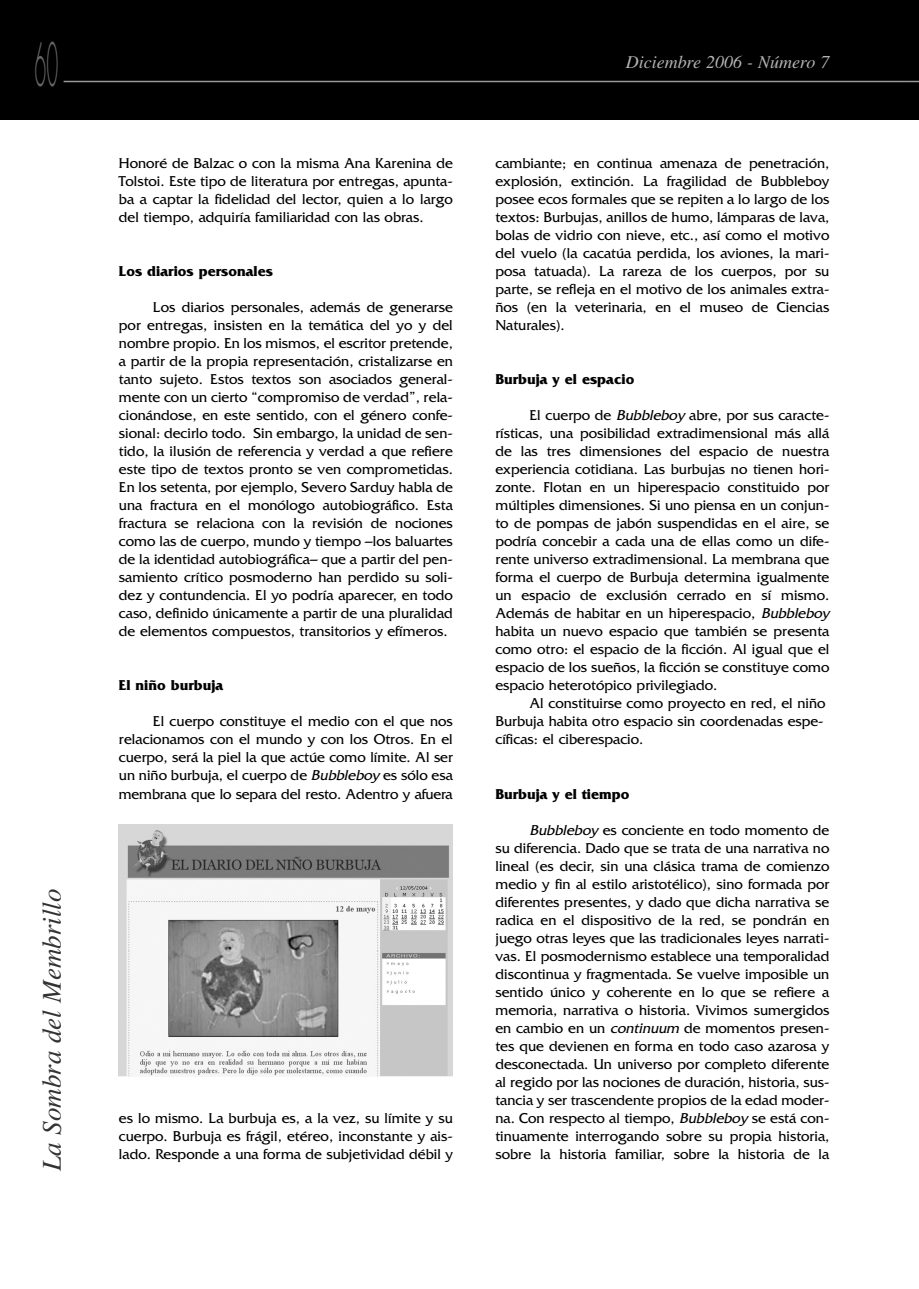
<style>
.page{position:relative;width:919px;height:1289px;background:#fff}
.page>*{position:absolute;margin:0;border:0;box-sizing:border-box;transform-origin:0 0}
.t1{font:300 58.2px "Futura";color:#666;scale:.33 1}
.t2{font:italic 27px "Times";color:#333}
.t3{font:italic 18px "Times";color:#b3b3b3}
.t4{font:15px/18px "Friz Quadrata";color:#000;text-align:justify}
.t5{font:700 15px "Friz Quadrata";color:#000}
.s1{font-style:italic}
</style>
<div class="page">
<div style="left:0;top:1px;width:918px;height:119px;background:#000"></div>
<hr style="left:64px;top:81px;width:841px;height:1px;background:#999">
<svg style="left:905px;top:81px;width:13px;height:1px"></svg>
<img style="left:119px;top:824px;width:334px;height:252px">
<h1 class="t1" style="left:34px;top:38px;width:74px">60</h1>
<h2 class="t2" style="left:42px;top:1170px;width:283px;rotate:-90deg">La Sombra del Membrillo</h2>
<p class="t4" style="left:119px;top:156px;width:335px">Honoré de Balzac o con la misma Ana Karenina de Tolstoi. Este tipo de literatura por entregas, apunta&shy;ba a captar la fidelidad del lector, quien a lo largo del tiempo, adquiría familiaridad con las obras.</p>
<p class="t5" style="left:119px;top:266px;width:156px">Los diarios personales</p>
<p class="t4" style="left:119px;top:300px;width:335px;text-indent:34px">Los diarios personales, además de generarse por entregas, insisten en la temática del yo y del nombre propio. En los mismos, el escritor pretende, a partir de la propia representación, cristalizarse en tanto sujeto. Estos textos son asociados general&shy;mente con un cierto “compromiso de verdad”, rela&shy;cionándose, en este sentido, con el género confe&shy;sional: decirlo todo. Sin embargo, la unidad de sen&shy;tido, la ilusión de referencia y verdad a que refiere este tipo de textos pronto se ven comprometidas.<br>En los setenta, por ejemplo, Severo Sarduy habla de una fractura en el monólogo autobiográfico. Esta fractura se relaciona con la revisión de nociones como las de cuerpo, mundo y tiempo –los baluartes de la identidad autobiográfica– que a partir del pen&shy;samiento crítico posmoderno han perdido su soli&shy;dez y contundencia. El yo podría aparecer, en todo caso, definido únicamente a partir de una pluralidad de elementos compuestos, transitorios y efímeros.</p>
<p class="t5" style="left:119px;top:680px;width:106px">El niño burbuja</p>
<p class="t4" style="left:119px;top:714px;width:335px;text-indent:34px">El cuerpo constituye el medio con el que nos relacionamos con el mundo y con los Otros. En el cuerpo, será la piel la que actúe como límite. Al ser un niño burbuja, el cuerpo de <span class="s1">Bubbleboy</span> es sólo esa membrana que lo separa del resto. Adentro y afuera</p>
<p class="t4" style="left:119px;top:1110px;width:335px">es lo mismo. La burbuja es, a la vez, su límite y su cuerpo. Burbuja es frágil, etéreo, inconstante y ais&shy;lado. Responde a una forma de subjetividad débil y</p>
<p class="t3" style="left:626px;top:56px;width:205px">Diciembre 2006 - Número 7</p>
<p class="t4" style="left:495px;top:156px;width:335px">cambiante; en continua amenaza de penetración, explosión, extinción. La fragilidad de Bubbleboy posee ecos formales que se repiten a lo largo de los textos: Burbujas, anillos de humo, lámparas de lava, bolas de vidrio con nieve, etc., así como el motivo del vuelo (la cacatúa perdida, los aviones, la mari&shy;posa tatuada). La rareza de los cuerpos, por su parte, se refleja en el motivo de los animales extra&shy;ños (en la veterinaria, en el museo de Ciencias Naturales).</p>
<p class="t5" style="left:495px;top:374px;width:140px">Burbuja y el espacio</p>
<p class="t4" style="left:495px;top:408px;width:335px;text-indent:34px">El cuerpo de <span class="s1">Bubbleboy</span> abre, por sus caracte&shy;rísticas, una posibilidad extradimensional más allá de las tres dimensiones del espacio de nuestra experiencia cotidiana. Las burbujas no tienen hori&shy;zonte. Flotan en un hiperespacio constituido por múltiples dimensiones. Si uno piensa en un conjun&shy;to de pompas de jabón suspendidas en el aire, se podría concebir a cada una de ellas como un dife&shy;rente universo extradimensional. La membrana que forma el cuerpo de Burbuja determina igualmente un espacio de exclusión cerrado en sí mismo.<br>Además de habitar en un hiperespacio, <span class="s1">Bubbleboy </span>habita un nuevo espacio que también se presenta como otro: el espacio de la ficción. Al igual que el espacio de los sueños, la ficción se constituye como espacio heterotópico privilegiado.</p>
<p class="t4" style="left:495px;top:696px;width:332px;text-align:left;text-indent:34px">Al constituirse como proyecto en red, el niño<br>Burbuja habita otro espacio sin coordenadas espe&shy;cíficas: el ciberespacio.</p>
<p class="t5" style="left:495px;top:788px;width:135px">Burbuja y el tiempo</p>
<p class="t4" style="left:495px;top:822px;width:335px;text-indent:34px"><span class="s1">Bubbleboy</span> es conciente en todo momento de su diferencia. Dado que se trata de una narrativa no lineal (es decir, sin una clásica trama de comienzo medio y fin al estilo aristotélico), sino formada por diferentes presentes, y dado que dicha narrativa se radica en el dispositivo de la red, se pondrán en juego otras leyes que las tradicionales leyes narrati&shy;vas. El posmodernismo establece una temporalidad discontinua y fragmentada. Se vuelve imposible un sentido único y coherente en lo que se refiere a memoria, narrativa o historia. Vivimos sumergidos en cambio en un <span class="s1">continuum</span> de momentos presen&shy;tes que devienen en forma en todo caso azarosa y desconectada. Un universo por completo diferente al regido por las nociones de duración, historia, sus&shy;tancia y ser trascendente propios de la edad moder&shy;na. Con respecto al tiempo, <span class="s1">Bubbleboy</span> se está con&shy;tinuamente interrogando sobre su propia historia, sobre la historia familiar, sobre la historia de la</p>
</div>
